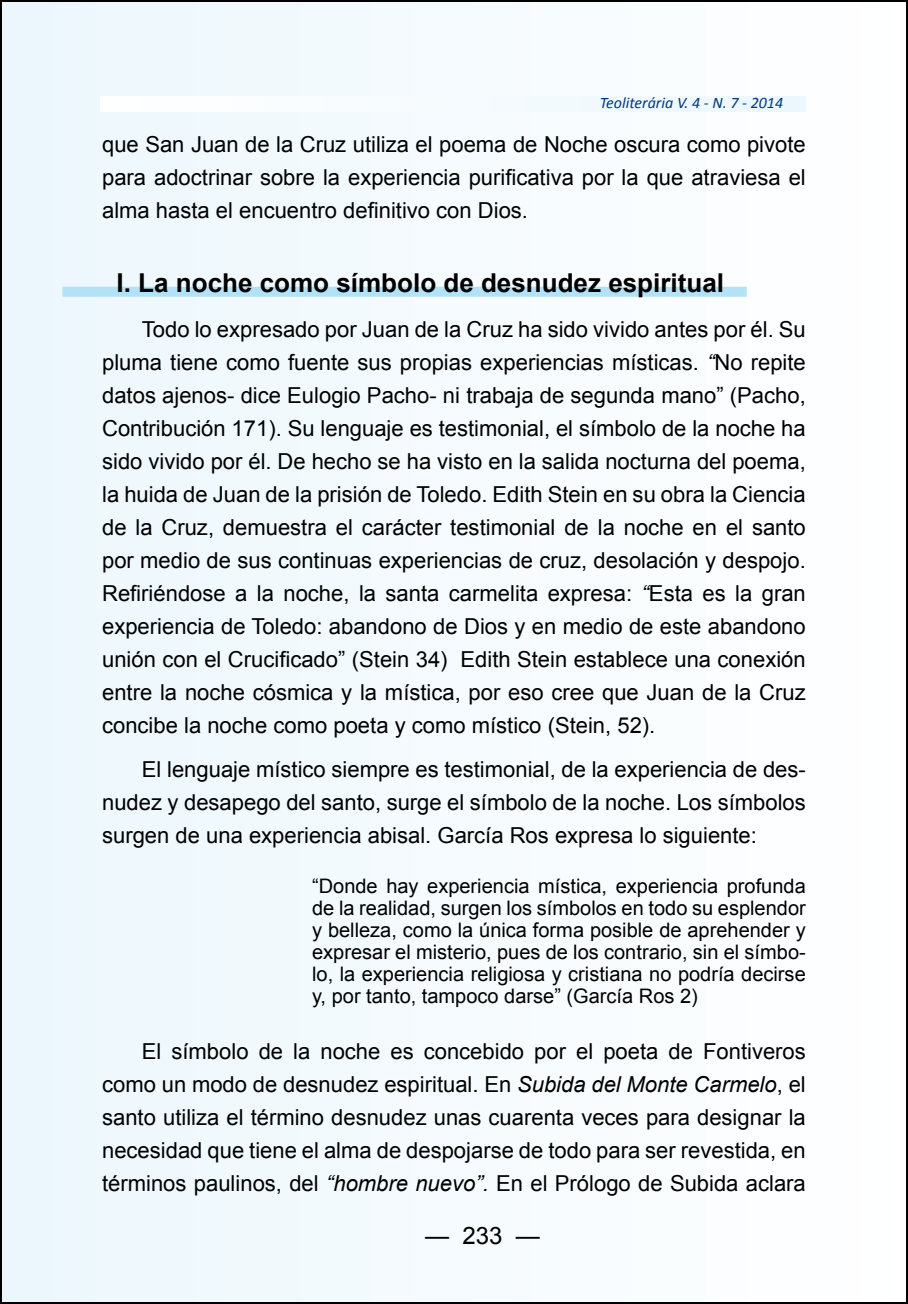
<style>
.page{position:relative;width:908px;height:1304px;background:#fff}
.page>*{position:absolute;margin:0;border:0;box-sizing:border-box;transform-origin:0 0}
.t1{font:700 26px "Arial";color:#000}
.t2{font:24px "Arial";color:#000}
.t3{font:22px/33px "Arial";color:#000;text-align:justify}
.t4{font:20px/22px "Arial";color:#000;text-align:justify}
.t5{font:italic 16px "Calibri";color:#003882}
.s1{font-style:italic}
</style>
<div class="page">
<div style="left:1px;top:1px;width:905px;height:1302px;background:#f5fbfe"></div>
<div style="left:62px;top:287px;width:684px;height:10px;background:#b3e2f6"></div>
<p class="t5" style="left:599px;top:93px;width:185px">Teoliterária V. 4 - N. 7 - 2014</p>
<p class="t3" style="left:102px;top:128px;width:704px">que San Juan de la Cruz utiliza el poema de Noche oscura como pivote para adoctrinar sobre la experiencia purificativa por la que atraviesa el alma hasta el encuentro definitivo con Dios.</p>
<p class="t1" style="left:117px;top:266px;width:608px">I. La noche como símbolo de desnudez espiritual</p>
<p class="t3" style="left:102px;top:313px;width:705px;text-indent:40px">Todo lo expresado por Juan de la Cruz ha sido vivido antes por él. Su pluma tiene como fuente sus propias experiencias místicas. <span class="s1">“</span>No repite datos ajenos- dice Eulogio Pacho- ni trabaja de segunda mano” (Pacho, Contribución 171). Su lenguaje es testimonial, el símbolo de la noche ha sido vivido por él. De hecho se ha visto en la salida nocturna del poema, la huida de Juan de la prisión de Toledo. Edith Stein en su obra la Ciencia de la Cruz, demuestra el carácter testimonial de la noche en el santo por medio de sus continuas experiencias de cruz, desolación y despojo.<br>Refiriéndose a la noche, la santa carmelita expresa: <span class="s1">“</span>Esta es la gran experiencia de Toledo: abandono de Dios y en medio de este abandono unión con el Crucificado” (Stein 34) Edith Stein establece una conexión entre la noche cósmica y la mística, por eso cree que Juan de la Cruz concibe la noche como poeta y como místico (Stein, 52).</p>
<p class="t3" style="left:102px;top:753px;width:704px;text-indent:40px">El lenguaje místico siempre es testimonial, de la experiencia de des&shy;nudez y desapego del santo, surge el símbolo de la noche. Los símbolos surgen de una experiencia abisal. García Ros expresa lo siguiente:</p>
<p class="t4" style="left:312px;top:876px;width:495px">“Donde hay experiencia mística, experiencia profunda de la realidad, surgen los símbolos en todo su esplendor y belleza, como la única forma posible de aprehender y expresar el misterio, pues de los contrario, sin el símbo&shy;lo, la experiencia religiosa y cristiana no podría decirse y, por tanto, tampoco darse” (García Ros 2)</p>
<p class="t3" style="left:102px;top:1035px;width:705px;text-indent:40px">El símbolo de la noche es concebido por el poeta de Fontiveros como un modo de desnudez espiritual. En <span class="s1">Subida del Monte Carmelo</span>, el santo utiliza el término desnudez unas cuarenta veces para designar la necesidad que tiene el alma de despojarse de todo para ser revestida, en términos paulinos, del <span class="s1">“hombre nuevo”.</span> En el Prólogo de Subida aclara</p>
<p class="t2" style="left:425px;top:1219px;width:116px">— 233 —</p>
</div>
